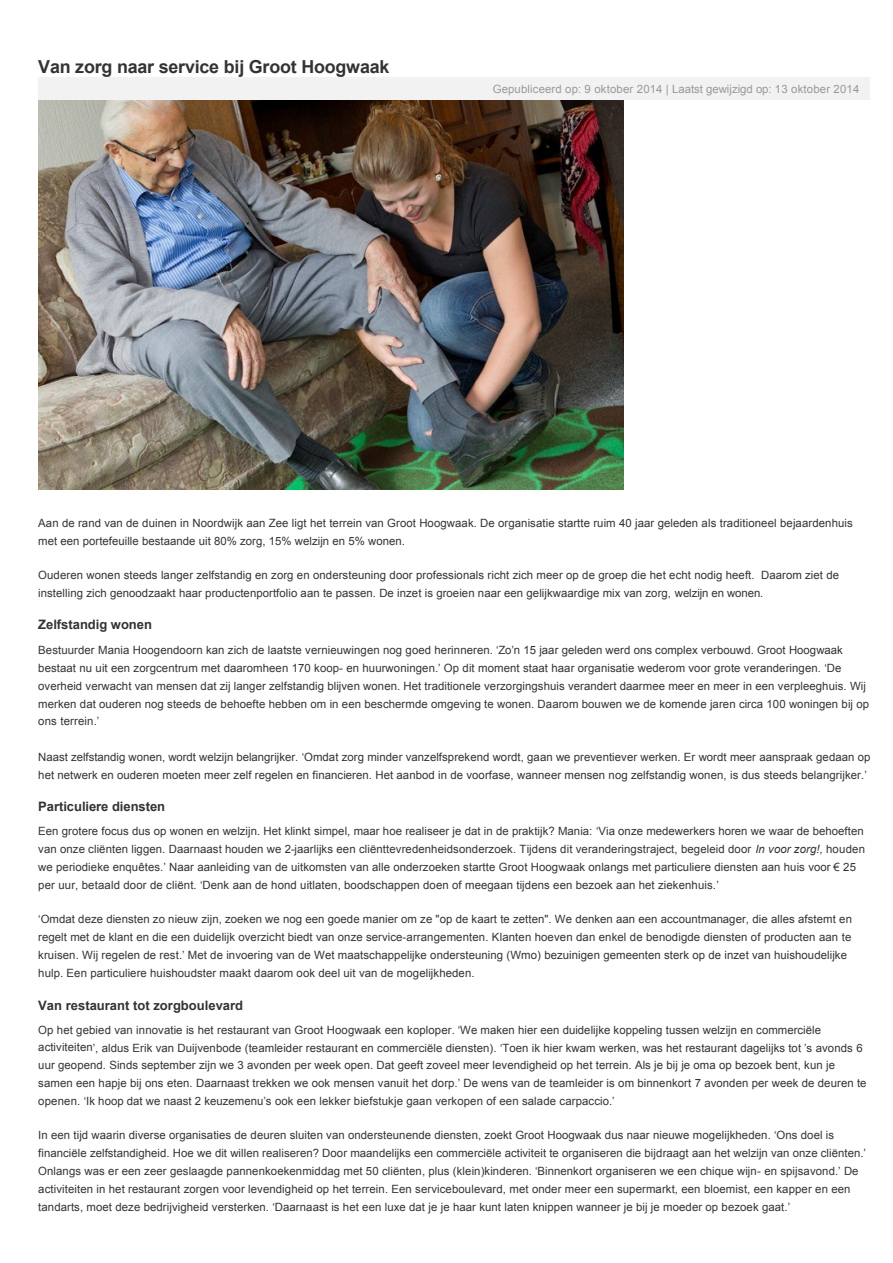
<style>
.page{position:relative;width:893px;height:1263px;background:#fff}
.page>*{position:absolute;margin:0;border:0;box-sizing:border-box;transform-origin:0 0}
.t1{font:700 17.85px "Arial";letter-spacing:-.01em;color:#333}
.t2{font:700 13.05px "Arial";color:#333}
.t3{font:11.4px/17.9px "Arial";letter-spacing:.005em;color:#333}
.t4{font:11.4px "Arial";letter-spacing:.01em;color:#999}
.s1{font-style:italic}
</style>
<div class="page">
<div style="left:38px;top:77px;width:832px;height:23px;background:#f2f2f2"></div>
<img style="left:38px;top:100px;width:586px;height:390px">
<p class="t1" style="left:38px;top:54px;width:353px">Van zorg naar service bij Groot Hoogwaak</p>
<p class="t4" style="left:493px;top:81px;width:368px">Gepubliceerd op: 9 oktober 2014 | Laatst gewijzigd op: 13 oktober 2014</p>
<p class="t3" style="left:38px;top:514px;width:816px">Aan de rand van de duinen in Noordwijk aan Zee ligt het terrein van Groot Hoogwaak. De organisatie startte ruim 40 jaar geleden als traditioneel bejaardenhuis met een portefeuille bestaande uit 80% zorg, 15% welzijn en 5% wonen.</p>
<p class="t3" style="left:38px;top:566px;width:802px">Ouderen wonen steeds langer zelfstandig en zorg en ondersteuning door professionals richt zich meer op de groep die het echt nodig heeft. Daarom ziet de instelling zich genoodzaakt haar productenportfolio aan te passen. De inzet is groeien naar een gelijkwaardige mix van zorg, welzijn en wonen.</p>
<p class="t2" style="left:38px;top:615px;width:115px">Zelfstandig wonen</p>
<p class="t3" style="left:38px;top:641px;width:832px">Bestuurder Mania Hoogendoorn kan zich de laatste vernieuwingen nog goed herinneren. ‘Zo’n 15 jaar geleden werd ons complex verbouwd. Groot Hoogwaak bestaat nu uit een zorgcentrum met daaromheen 170 koop- en huurwoningen.’ Op dit moment staat haar organisatie wederom voor grote veranderingen. ‘De overheid verwacht van mensen dat zij langer zelfstandig blijven wonen. Het traditionele verzorgingshuis verandert daarmee meer en meer in een verpleeghuis. Wij merken dat ouderen nog steeds de behoefte hebben om in een beschermde omgeving te wonen. Daarom bouwen we de komende jaren circa 100 woningen bij op ons terrein.’</p>
<p class="t3" style="left:38px;top:748px;width:834px">Naast zelfstandig wonen, wordt welzijn belangrijker. ‘Omdat zorg minder vanzelfsprekend wordt, gaan we preventiever werken. Er wordt meer aanspraak gedaan op het netwerk en ouderen moeten meer zelf regelen en financieren. Het aanbod in de voorfase, wanneer mensen nog zelfstandig wonen, is dus steeds belangrijker.’</p>
<p class="t2" style="left:38px;top:798px;width:128px">Particuliere diensten</p>
<p class="t3" style="left:38px;top:822px;width:828px">Een grotere focus dus op wonen en welzijn. Het klinkt simpel, maar hoe realiseer je dat in de praktijk? Mania: ‘Via onze medewerkers horen we waar de behoeften van onze cliënten liggen. Daarnaast houden we 2-jaarlijks een cliënttevredenheidsonderzoek. Tijdens dit veranderingstraject, begeleid door <span class="s1">In voor zorg!,</span> houden we periodieke enquêtes.’ Naar aanleiding van de uitkomsten van alle onderzoeken startte Groot Hoogwaak onlangs met particuliere diensten aan huis voor € 25 per uur, betaald door de cliënt. ‘Denk aan de hond uitlaten, boodschappen doen of meegaan tijdens een bezoek aan het ziekenhuis.’</p>
<p class="t3" style="left:38px;top:910px;width:815px">‘Omdat deze diensten zo nieuw zijn, zoeken we nog een goede manier om ze "op de kaart te zetten". We denken aan een accountmanager, die alles afstemt en regelt met de klant en die een duidelijk overzicht biedt van onze service-arrangementen. Klanten hoeven dan enkel de benodigde diensten of producten aan te kruisen. Wij regelen de rest.’ Met de invoering van de Wet maatschappelijke ondersteuning (Wmo) bezuinigen gemeenten sterk op de inzet van huishoudelijke hulp. Een particuliere huishoudster maakt daarom ook deel uit van de mogelijkheden.</p>
<p class="t2" style="left:38px;top:996px;width:206px">Van restaurant tot zorgboulevard</p>
<p class="t3" style="left:38px;top:1020px;width:830px">Op het gebied van innovatie is het restaurant van Groot Hoogwaak een koploper. ‘We maken hier een duidelijke koppeling tussen welzijn en commerciële activiteiten’, aldus Erik van Duijvenbode (teamleider restaurant en commerciële diensten). ‘Toen ik hier kwam werken, was het restaurant dagelijks tot ’s avonds 6 uur geopend. Sinds september zijn we 3 avonden per week open. Dat geeft zoveel meer levendigheid op het terrein. Als je bij je oma op bezoek bent, kun je samen een hapje bij ons eten. Daarnaast trekken we ook mensen vanuit het dorp.’ De wens van de teamleider is om binnenkort 7 avonden per week de deuren te openen. ‘Ik hoop dat we naast 2 keuzemenu’s ook een lekker biefstukje gaan verkopen of een salade carpaccio.’</p>
<p class="t3" style="left:38px;top:1126px;width:829px">In een tijd waarin diverse organisaties de deuren sluiten van ondersteunende diensten, zoekt Groot Hoogwaak dus naar nieuwe mogelijkheden. ‘Ons doel is financiële zelfstandigheid. Hoe we dit willen realiseren? Door maandelijks een commerciële activiteit te organiseren die bijdraagt aan het welzijn van onze cliënten.’ Onlangs was er een zeer geslaagde pannenkoekenmiddag met 50 cliënten, plus (klein)kinderen. ‘Binnenkort organiseren we een chique wijn- en spijsavond.’ De activiteiten in het restaurant zorgen voor levendigheid op het terrein. Een serviceboulevard, met onder meer een supermarkt, een bloemist, een kapper en een tandarts, moet deze bedrijvigheid versterken. ‘Daarnaast is het een luxe dat je je haar kunt laten knippen wanneer je bij je moeder op bezoek gaat.’</p>
</div>
